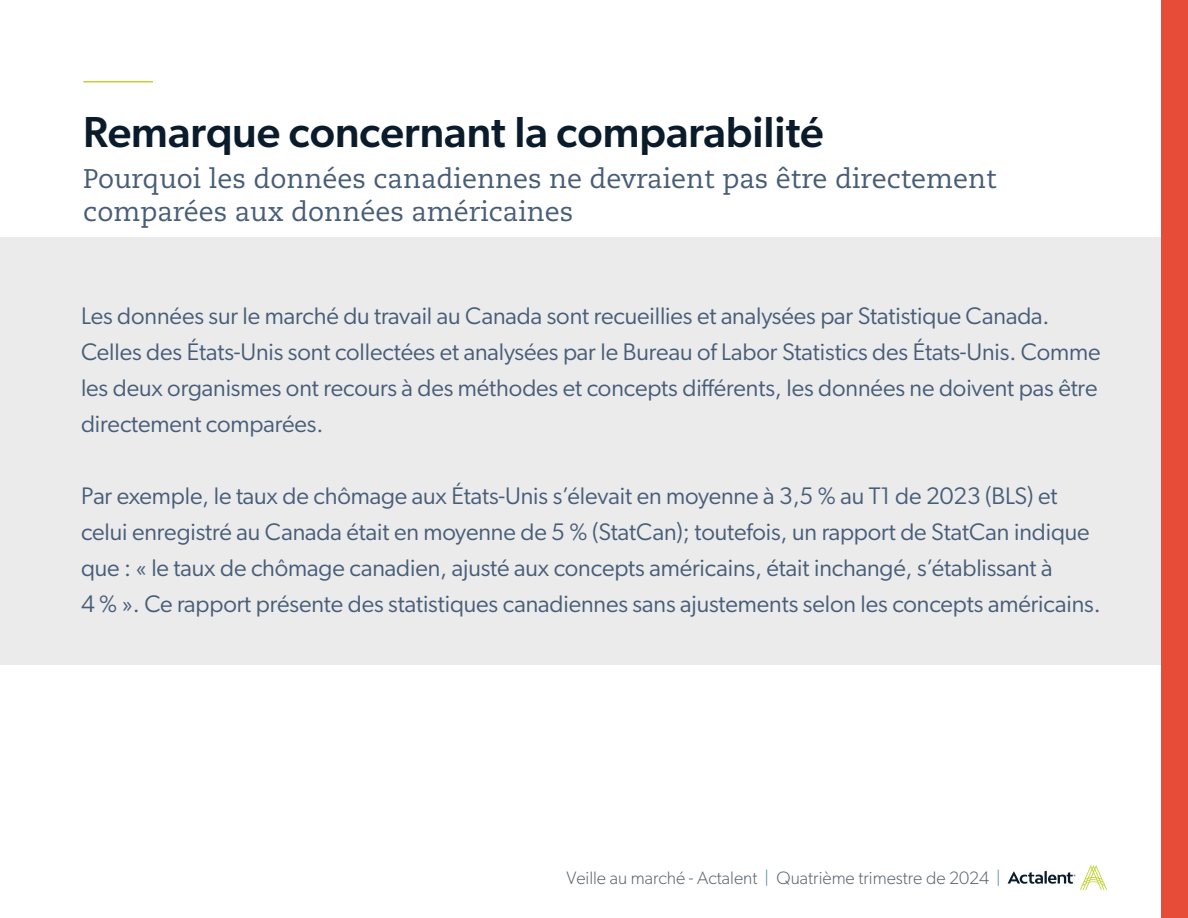
<style>
.page{position:relative;width:1188px;height:918px;background:#fff}
.page>*{position:absolute;margin:0;border:0;box-sizing:border-box;transform-origin:0 0}
.t1{font:500 43.5px "Gibson";color:#0a1c2b}
.t2{font:27px/32.4px "Caecilia LT Pro 55 Roman";color:#475d77}
.t3{font:24px/36px "Gibson";letter-spacing:-.005em;color:#475d77}
.t4{font:300 18px "Gibson";color:#5b6771}
.s1{color:#4d86a0}
</style>
<div class="page">
<svg style="left:1008px;top:865px;width:99px;height:25px"></svg>
<div style="left:0;top:237px;width:1188px;height:427px;background:#ebebec"></div>
<div style="left:1161px;top:0;width:27px;height:918px;background:#e64c38"></div>
<hr style="left:83px;top:81px;width:70px;height:2px;background:#c0d330">
<h1 class="t1" style="left:83px;top:106px;width:742px">Remarque concernant la comparabilité</h1>
<p class="t2" style="left:83px;top:162px;width:915px">Pourquoi les données canadiennes ne devraient pas être directement comparées aux données américaines</p>
<p class="t3" style="left:81px;top:297px;width:1021px">Les données sur le marché du travail au Canada sont recueillies et analysées par Statistique Canada.<br>Celles des États-Unis sont collectées et analysées par le Bureau of Labor Statistics des États-Unis. Comme les deux organismes ont recours à des méthodes et concepts différents, les données ne doivent pas être directement comparées.</p>
<p class="t3" style="left:81px;top:477px;width:1021px">Par exemple, le taux de chômage aux États-Unis s’élevait en moyenne à 3,5 % au T1 de 2023 (BLS) et celui enregistré au Canada était en moyenne de 5 % (StatCan); toutefois, un rapport de StatCan indique que : « le taux de chômage canadien, ajusté aux concepts américains, était inchangé, s’établissant à<br>4 % ». Ce rapport présente des statistiques canadiennes sans ajustements selon les concepts américains.</p>
<p class="t4" style="left:567px;top:867px;width:436px">Veille au marché - Actalent <span class="s1">|</span> Quatrième trimestre de 2024 <span class="s1">|</span></p>
</div>
